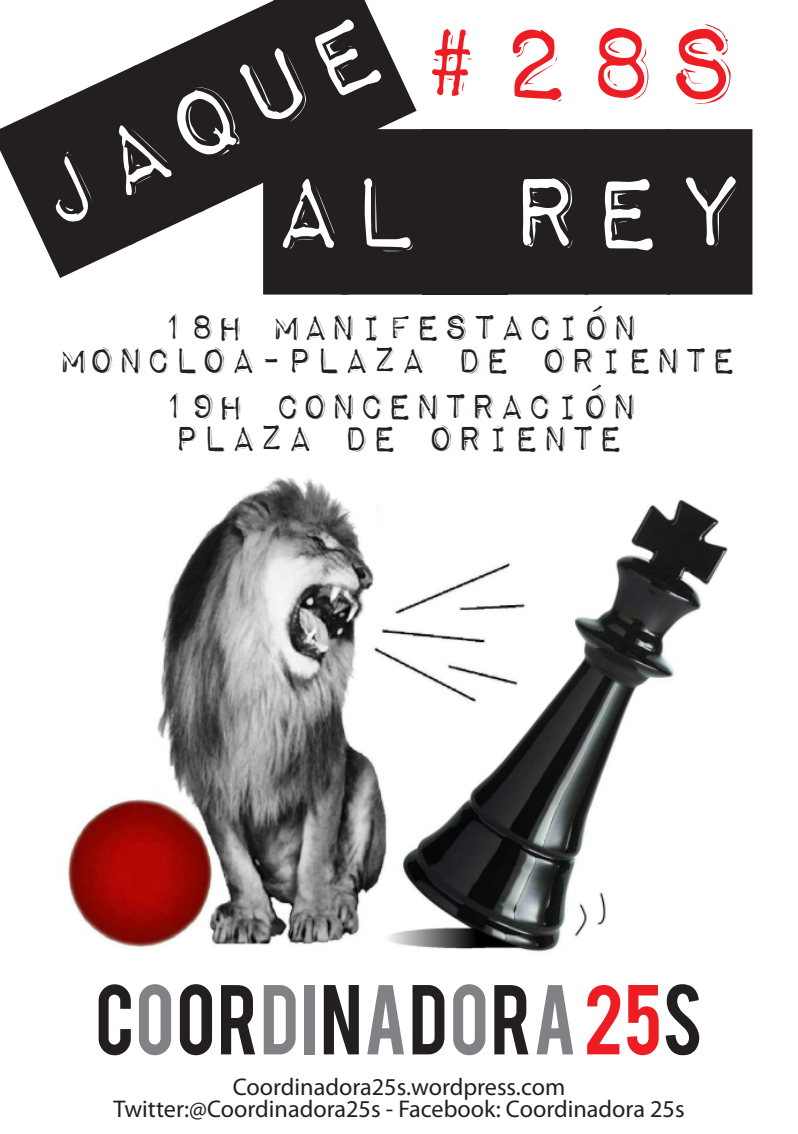
<style>
.page{position:relative;width:798px;height:1134px;background:#fff}
.page>*{position:absolute;margin:0;border:0;box-sizing:border-box;transform-origin:0 0}
.t1{font:140.62px "Impact Label Reversed";color:#ee1d23}
.t2{font:135.38px "Impact Label";color:#231f20}
.t3{font:131.31px "Impact Label";color:#231f20}
.t4{font:77.88px "Bebas";letter-spacing:.02em;color:#231f20}
.t5{font:47.12px/46.2px "Impact Label Reversed";color:#231f20;text-align:center}
.t6{font:24.25px/21.9px "Myriad Pro";color:#231f20;text-align:center}
.s1{color:#808285}
.s2{color:#ee1d23}
</style>
<div class="page">
<img style="left:67px;top:478px;width:661px;height:474px">
<h3 class="t3" style="left:-6px;top:131px;width:391px;rotate:-25deg">JAQUE</h3>
<h1 class="t1" style="left:412px;top:-4px;width:335px">#28S</h1>
<h2 class="t2" style="left:268px;top:129px;width:484px">AL REY</h2>
<h3 class="t5" style="left:159px;top:306px;width:481px">18h MANIFESTACIÓN</h3>
<h3 class="t5" style="left:60px;top:338px;width:679px">MONCLOA-PLAZA DE ORIENTE<br>19h CONCENTRACIÓN</h3>
<h3 class="t5" style="left:173px;top:417px;width:453px">PLAZA DE ORIENTE</h3>
<h3 class="t4" style="left:95px;top:963px;width:609px">C<span class="s1">O</span>OR<span class="s1">DI</span>N<span class="s1">A</span>D<span class="s1">O</span>R<span class="s1">A</span> <span class="s2">25</span>S</h3>
<p class="t6" style="left:113px;top:1076px;width:572px">Coordinadora25s.wordpress.com<br>Twitter:@Coordinadora25s - Facebook: Coordinadora 25s</p>
</div>
